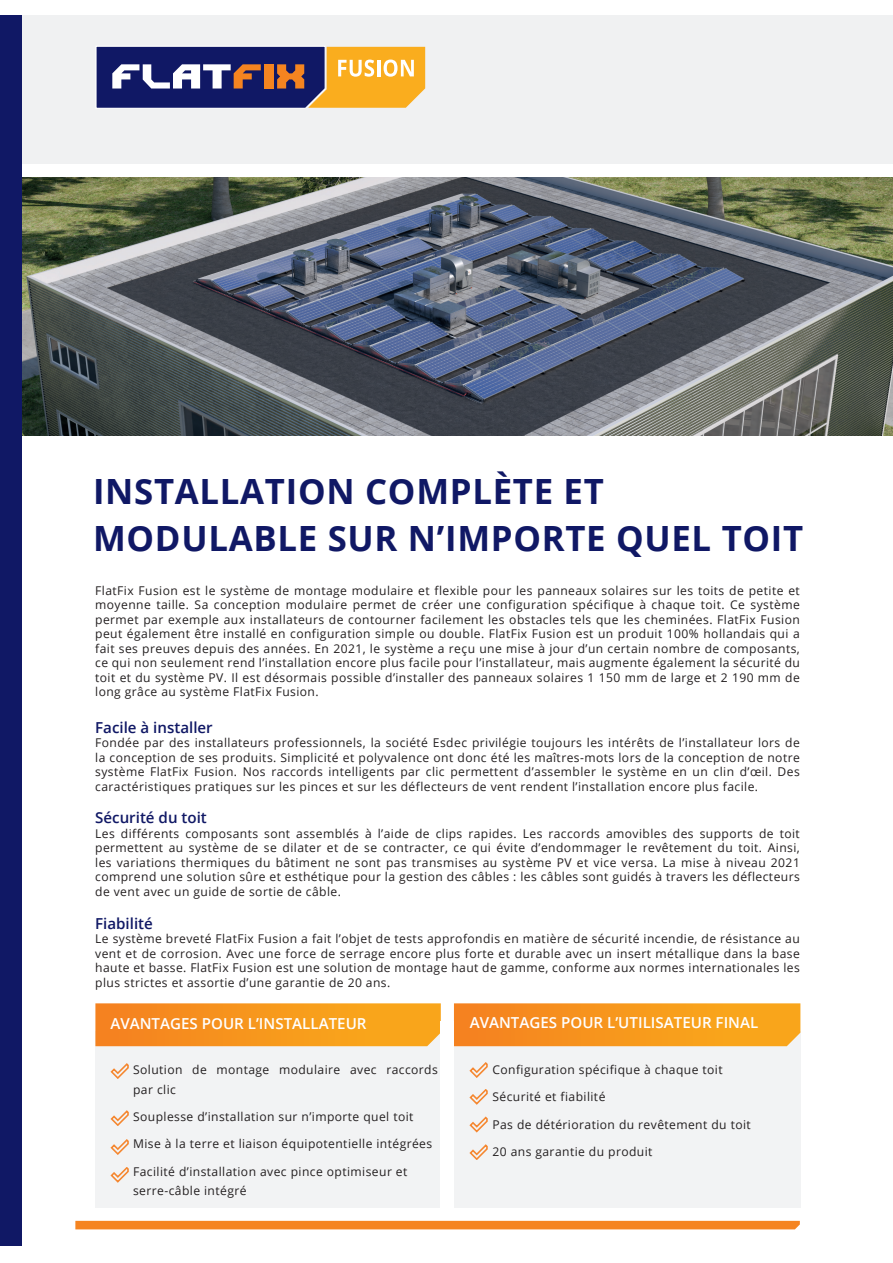
<style>
.page{position:relative;width:893px;height:1263px;background:#fff}
.page>*{position:absolute;margin:0;border:0;box-sizing:border-box;transform-origin:0 0}
.t1{font:700 34.8px/46.8px "Open Sans";letter-spacing:.02em;color:#101865}
.t2{font:600 15.15px "Open Sans";color:#fff}
.t3{font:600 15.15px "Open Sans";color:#101865}
.t4{font:12.15px/14.5px "Open Sans";letter-spacing:.035em;color:#231f20;text-align:justify}
</style>
<div class="page">
<div style="left:17px;top:15px;width:876px;height:149px;background:#f0f1f2"></div>
<div style="left:95px;top:1031px;width:705px;height:177px;background:#f2f3f4"></div>
<div style="left:75px;top:1221px;width:725px;height:8px;background:#f58420"></div>
<svg style="left:95px;top:1003px;width:346px;height:43px;background:#f79820"></svg>
<svg style="left:454px;top:1003px;width:346px;height:43px;background:#f79820"></svg>
<div style="left:441px;top:1021px;width:13px;height:189px;background:#fff"></div>
<svg style="left:111px;top:1063px;width:18px;height:16px"></svg>
<svg style="left:111px;top:1110px;width:18px;height:16px"></svg>
<svg style="left:111px;top:1139px;width:18px;height:16px"></svg>
<svg style="left:111px;top:1167px;width:18px;height:15px"></svg>
<svg style="left:470px;top:1062px;width:18px;height:16px"></svg>
<svg style="left:470px;top:1089px;width:18px;height:15px"></svg>
<svg style="left:470px;top:1117px;width:18px;height:15px"></svg>
<svg style="left:470px;top:1144px;width:18px;height:16px"></svg>
<img style="left:22px;top:177px;width:871px;height:258px">
<div style="left:0;top:15px;width:22px;height:1230px;background:#101865"></div>
<svg style="left:96px;top:46px;width:329px;height:63px;background:#7c6665"></svg>
<h1 class="t1" style="left:93px;top:467px;width:712px">INSTALLATION COMPLÈTE ET<br>MODULABLE SUR N’IMPORTE QUEL TOIT</h1>
<p class="t4" style="left:95px;top:583px;width:706px">FlatFix Fusion est le système de montage modulaire et flexible pour les panneaux solaires sur les toits de petite et moyenne taille. Sa conception modulaire permet de créer une configuration spécifique à chaque toit. Ce système permet par exemple aux installateurs de contourner facilement les obstacles tels que les cheminées. FlatFix Fusion peut également être installé en configuration simple ou double. FlatFix Fusion est un produit 100% hollandais qui a fait ses preuves depuis des années. En 2021, le système a reçu une mise à jour d’un certain nombre de composants, ce qui non seulement rend l’installation encore plus facile pour l’installateur, mais augmente également la sécurité du toit et du système PV. Il est désormais possible d’installer des panneaux solaires 1 150 mm de large et 2 190 mm de long grâce au système FlatFix Fusion.</p>
<p class="t3" style="left:95px;top:717px;width:119px">Facile à installer</p>
<p class="t4" style="left:95px;top:735px;width:706px">Fondée par des installateurs professionnels, la société Esdec privilégie toujours les intérêts de l’installateur lors de la conception de ses produits. Simplicité et polyvalence ont donc été les maîtres-mots lors de la conception de notre système FlatFix Fusion. Nos raccords intelligents par clic permettent d’assembler le système en un clin d’œil. Des caractéristiques pratiques sur les pinces et sur les déflecteurs de vent rendent l’installation encore plus facile.</p>
<p class="t3" style="left:95px;top:807px;width:113px">Sécurité du toit</p>
<p class="t4" style="left:95px;top:826px;width:706px">Les différents composants sont assemblés à l’aide de clips rapides. Les raccords amovibles des supports de toit permettent au système de se dilater et de se contracter, ce qui évite d’endommager le revêtement du toit. Ainsi, les variations thermiques du bâtiment ne sont pas transmises au système PV et vice versa. La mise à niveau 2021 comprend une solution sûre et esthétique pour la gestion des câbles : les câbles sont guidés à travers les déflecteurs de vent avec un guide de sortie de câble.</p>
<p class="t3" style="left:95px;top:913px;width:59px">Fiabilité</p>
<p class="t4" style="left:95px;top:931px;width:706px">Le système breveté FlatFix Fusion a fait l’objet de tests approfondis en matière de sécurité incendie, de résistance au vent et de corrosion. Avec une force de serrage encore plus forte et durable avec un insert métallique dans la base haute et basse. FlatFix Fusion est une solution de montage haut de gamme, conforme aux normes internationales les plus strictes et assortie d’une garantie de 20 ans.</p>
<p class="t2" style="left:110px;top:1013px;width:258px">AVANTAGES POUR L’INSTALLATEUR</p>
<p class="t4" style="left:133px;top:1060px;width:306px;line-height:19.6px">Solution de montage modulaire avec raccords par clic</p>
<p class="t4" style="left:133px;top:1109px;width:282px">Souplesse d’installation sur n’importe quel toit</p>
<p class="t4" style="left:133px;top:1136px;width:301px">Mise à la terre et liaison équipotentielle intégrées</p>
<p class="t4" style="left:133px;top:1161px;width:276px;line-height:19.6px">Facilité d’installation avec pince optimiseur et serre-câble intégré</p>
<p class="t2" style="left:470px;top:1012px;width:290px">AVANTAGES POUR L’UTILISATEUR FINAL</p>
<p class="t4" style="left:492px;top:1062px;width:232px">Configuration spécifique à chaque toit</p>
<p class="t4" style="left:492px;top:1089px;width:115px">Sécurité et fiabilité</p>
<p class="t4" style="left:492px;top:1116px;width:260px">Pas de détérioration du revêtement du toit</p>
<p class="t4" style="left:492px;top:1144px;width:162px">20 ans garantie du produit</p>
</div>
